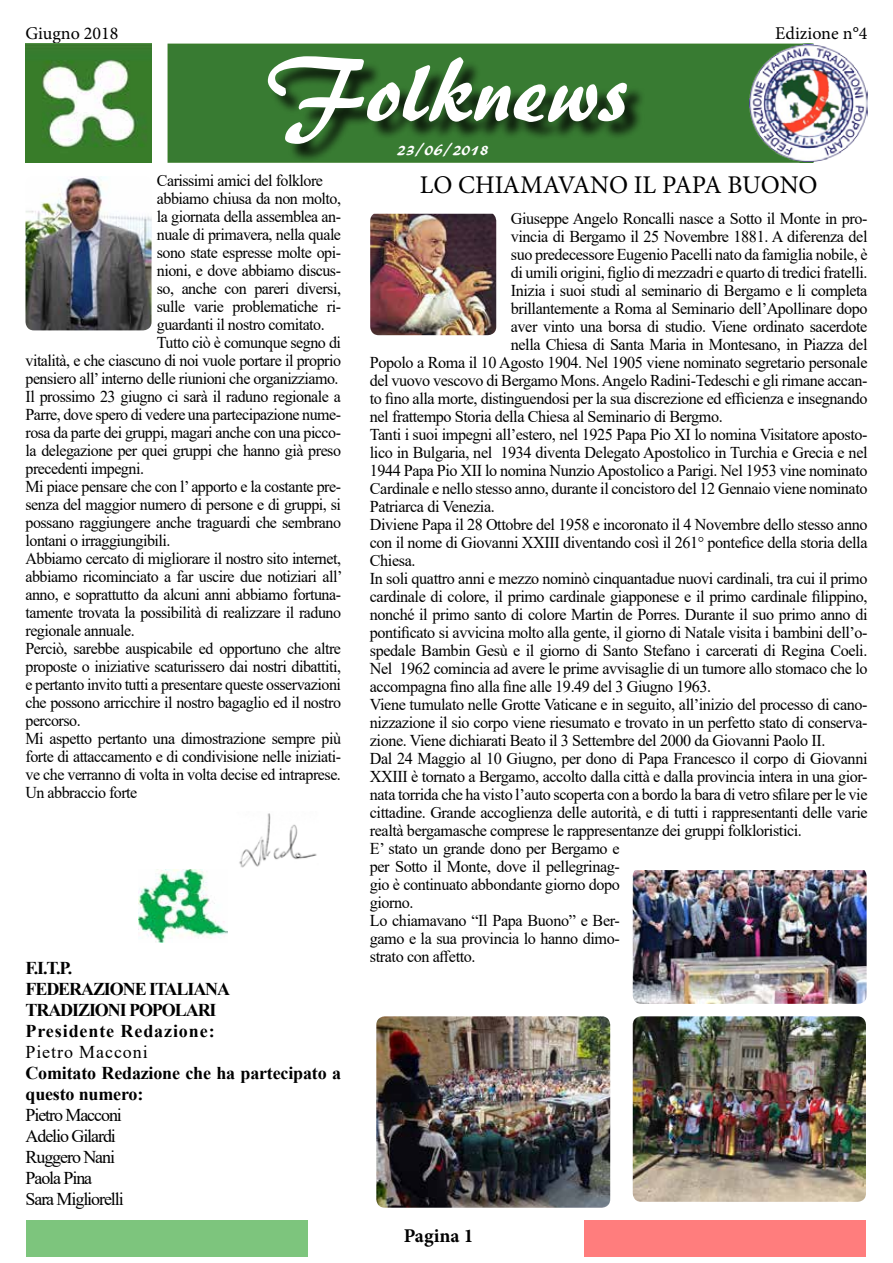
<style>
.page{position:relative;width:893px;height:1263px;background:#fff}
.page>*{position:absolute;margin:0;border:0;box-sizing:border-box;transform-origin:0 0}
.t1{font:93px "ARBERKLEY";color:#fff}
.t2{font:25.5px "Minion Pro";letter-spacing:-.005em;color:#000}
.t3{font:700 19.5px "Minion Pro";color:#000}
.t4{font:700 18px/21px "Times New Roman";letter-spacing:-.06em;color:#000}
.t5{font:18px/21px "Times New Roman";letter-spacing:-.06em;color:#000}
.t6{font:700 18px/21px "Times New Roman";letter-spacing:-.01em;color:#000}
.t7{font:18px "Minion Pro";color:#000}
.t8{font:18px "Times New Roman";letter-spacing:.05em;color:#000}
.t9{font:18px "ARBERKLEY";color:#fff}
.t10{font:16.5px "Times New Roman";letter-spacing:-.025em;color:#000}
</style>
<div class="page">
<div style="left:26px;top:1220px;width:281px;height:37px;background:#7dc57d"></div>
<div style="left:584px;top:1220px;width:282px;height:37px;background:#ff7d7d"></div>
<img style="left:26px;top:44px;width:126px;height:119px">
<div style="left:167px;top:43px;width:647px;height:120px;background:#387b32"></div>
<img style="left:749px;top:44px;width:118px;height:118px">
<div style="left:270px;top:59px;width:375px;height:104px;background:#000;opacity:.75"></div>
<img style="left:139px;top:869px;width:89px;height:74px">
<img style="left:239px;top:813px;width:78px;height:55px">
<img style="left:26px;top:176px;width:126px;height:154px">
<img style="left:370px;top:214px;width:126px;height:121px">
<img style="left:633px;top:870px;width:234px;height:134px">
<img style="left:633px;top:1016px;width:233px;height:186px">
<img style="left:376px;top:1016px;width:234px;height:192px">
<p class="t7" style="left:26px;top:21px;width:95px">Giugno 2018</p>
<p class="t7" style="left:775px;top:21px;width:94px">Edizione n°4</p>
<h1 class="t1" style="left:265px;top:33px;width:364px">Folknews</h1>
<p class="t9" style="left:397px;top:138px;width:93px">23/06/2018</p>
<p class="t10" style="left:157px;top:168px;width:168px">Carissimi amici del folklore</p>
<p class="t10" style="left:157px;top:186px;width:186px">abbiamo chiusa da non molto,</p>
<p class="t10" style="left:157px;top:204px;width:186px">la giornata della assemblea an-</p>
<p class="t10" style="left:157px;top:222px;width:186px">nuale di primavera, nella quale</p>
<p class="t10" style="left:157px;top:240px;width:186px">sono state espresse molte opi-</p>
<p class="t10" style="left:157px;top:258px;width:186px">nioni, e dove abbiamo discus-</p>
<p class="t10" style="left:157px;top:276px;width:186px">so, anche con pareri diversi,</p>
<p class="t10" style="left:157px;top:294px;width:186px">sulle varie problematiche ri-</p>
<p class="t10" style="left:157px;top:312px;width:169px">guardanti il nostro comitato.</p>
<p class="t10" style="left:157px;top:330px;width:186px">Tutto ciò è comunque segno di</p>
<p class="t10" style="left:26px;top:348px;width:317px">vitalità, e che ciascuno di noi vuole portare il proprio</p>
<p class="t10" style="left:26px;top:366px;width:315px">pensiero all’ interno delle riunioni che organizziamo.</p>
<p class="t10" style="left:26px;top:384px;width:317px">Il prossimo 23 giugno ci sarà il raduno regionale a</p>
<p class="t10" style="left:26px;top:402px;width:317px">Parre, dove spero di vedere una partecipazione nume-</p>
<p class="t10" style="left:26px;top:420px;width:317px">rosa da parte dei gruppi, magari anche con una picco-</p>
<p class="t10" style="left:26px;top:438px;width:317px">la delegazione per quei gruppi che hanno già preso</p>
<p class="t10" style="left:26px;top:456px;width:120px">precedenti impegni.</p>
<p class="t10" style="left:26px;top:474px;width:317px">Mi piace pensare che con l’ apporto e la costante pre-</p>
<p class="t10" style="left:26px;top:492px;width:317px">senza del maggior numero di persone e di gruppi, si</p>
<p class="t10" style="left:26px;top:510px;width:317px">possano raggiungere anche traguardi che sembrano</p>
<p class="t10" style="left:26px;top:528px;width:146px">lontani o irraggiungibili.</p>
<p class="t10" style="left:26px;top:546px;width:317px">Abbiamo cercato di migliorare il nostro sito internet,</p>
<p class="t10" style="left:26px;top:564px;width:318px">abbiamo ricominciato a far uscire due notiziari all’</p>
<p class="t10" style="left:26px;top:582px;width:317px">anno, e soprattutto da alcuni anni abbiamo fortuna-</p>
<p class="t10" style="left:26px;top:600px;width:317px">tamente trovata la possibilità di realizzare il raduno</p>
<p class="t10" style="left:26px;top:618px;width:111px">regionale annuale.</p>
<p class="t10" style="left:26px;top:636px;width:317px">Perciò, sarebbe auspicabile ed opportuno che altre</p>
<p class="t10" style="left:26px;top:654px;width:317px">proposte o iniziative scaturissero dai nostri dibattiti,</p>
<p class="t10" style="left:26px;top:672px;width:317px">e pertanto invito tutti a presentare queste osservazioni</p>
<p class="t10" style="left:26px;top:690px;width:317px">che possono arricchire il nostro bagaglio ed il nostro</p>
<p class="t10" style="left:26px;top:708px;width:57px">percorso.</p>
<p class="t10" style="left:26px;top:726px;width:317px">Mi aspetto pertanto una dimostrazione sempre più</p>
<p class="t10" style="left:26px;top:744px;width:317px">forte di attaccamento e di condivisione nelle iniziati-</p>
<p class="t10" style="left:26px;top:762px;width:317px">ve che verranno di volta in volta decise ed intraprese.</p>
<p class="t10" style="left:26px;top:780px;width:113px">Un abbraccio forte</p>
<h2 class="t2" style="left:420px;top:167px;width:399px">LO CHIAMAVANO IL PAPA BUONO</h2>
<p class="t10" style="left:511px;top:207px;width:358px">Giuseppe Angelo Roncalli nasce a Sotto il Monte in pro-</p>
<p class="t10" style="left:511px;top:225px;width:358px">vincia di Bergamo il 25 Novembre 1881. A diferenza del</p>
<p class="t10" style="left:511px;top:243px;width:358px">suo predecessore Eugenio Pacelli nato da famiglia nobile, è</p>
<p class="t10" style="left:511px;top:261px;width:358px">di umili origini, figlio di mezzadri e quarto di tredici fratelli.</p>
<p class="t10" style="left:511px;top:279px;width:358px">Inizia i suoi studi al seminario di Bergamo e li completa</p>
<p class="t10" style="left:511px;top:297px;width:358px">brillantemente a Roma al Seminario dell’Apollinare dopo</p>
<p class="t10" style="left:511px;top:315px;width:358px">aver vinto una borsa di studio. Viene ordinato sacerdote</p>
<p class="t10" style="left:511px;top:333px;width:358px">nella Chiesa di Santa Maria in Montesano, in Piazza del</p>
<p class="t10" style="left:370px;top:351px;width:499px">Popolo a Roma il 10 Agosto 1904. Nel 1905 viene nominato segretario personale</p>
<p class="t10" style="left:370px;top:369px;width:499px">del vuovo vescovo di Bergamo Mons. Angelo Radini-Tedeschi e gli rimane accan-</p>
<p class="t10" style="left:370px;top:387px;width:499px">to fino alla morte, distinguendosi per la sua discrezione ed efficienza e insegnando</p>
<p class="t10" style="left:370px;top:405px;width:354px">nel frattempo Storia della Chiesa al Seminario di Bergmo.</p>
<p class="t10" style="left:370px;top:423px;width:499px">Tanti i suoi impegni all’estero, nel 1925 Papa Pio XI lo nomina Visitatore aposto-</p>
<p class="t10" style="left:370px;top:441px;width:499px">lico in Bulgaria, nel 1934 diventa Delegato Apostolico in Turchia e Grecia e nel</p>
<p class="t10" style="left:370px;top:459px;width:499px">1944 Papa Pio XII lo nomina Nunzio Apostolico a Parigi. Nel 1953 vine nominato</p>
<p class="t10" style="left:370px;top:477px;width:499px">Cardinale e nello stesso anno, durante il concistoro del 12 Gennaio viene nominato</p>
<p class="t10" style="left:370px;top:495px;width:126px">Patriarca di Venezia.</p>
<p class="t10" style="left:370px;top:513px;width:499px">Diviene Papa il 28 Ottobre del 1958 e incoronato il 4 Novembre dello stesso anno</p>
<p class="t10" style="left:370px;top:531px;width:499px">con il nome di Giovanni XXIII diventando così il 261° pontefice della storia della</p>
<p class="t10" style="left:370px;top:549px;width:47px">Chiesa.</p>
<p class="t10" style="left:370px;top:567px;width:499px">In soli quattro anni e mezzo nominò cinquantadue nuovi cardinali, tra cui il primo</p>
<p class="t10" style="left:370px;top:585px;width:499px">cardinale di colore, il primo cardinale giapponese e il primo cardinale filippino,</p>
<p class="t10" style="left:370px;top:603px;width:499px">nonché il primo santo di colore Martin de Porres. Durante il suo primo anno di</p>
<p class="t10" style="left:370px;top:621px;width:499px">pontificato si avvicina molto alla gente, il giorno di Natale visita i bambini dell’o-</p>
<p class="t10" style="left:370px;top:639px;width:499px">spedale Bambin Gesù e il giorno di Santo Stefano i carcerati di Regina Coeli.</p>
<p class="t10" style="left:370px;top:657px;width:499px">Nel 1962 comincia ad avere le prime avvisaglie di un tumore allo stomaco che lo</p>
<p class="t10" style="left:370px;top:675px;width:343px">accompagna fino alla fine alle 19.49 del 3 Giugno 1963.</p>
<p class="t10" style="left:370px;top:693px;width:499px">Viene tumulato nelle Grotte Vaticane e in seguito, all’inizio del processo di cano-</p>
<p class="t10" style="left:370px;top:711px;width:499px">nizzazione il sio corpo viene riesumato e trovato in un perfetto stato di conserva-</p>
<p class="t10" style="left:370px;top:729px;width:457px">zione. Viene dichiarati Beato il 3 Settembre del 2000 da Giovanni Paolo II.</p>
<p class="t10" style="left:370px;top:747px;width:499px">Dal 24 Maggio al 10 Giugno, per dono di Papa Francesco il corpo di Giovanni</p>
<p class="t10" style="left:370px;top:765px;width:499px">XXIII è tornato a Bergamo, accolto dalla città e dalla provincia intera in una gior-</p>
<p class="t10" style="left:370px;top:783px;width:499px">nata torrida che ha visto l’auto scoperta con a bordo la bara di vetro sfilare per le vie</p>
<p class="t10" style="left:370px;top:801px;width:499px">cittadine. Grande accoglienza delle autorità, e di tutti i rappresentanti delle varie</p>
<p class="t10" style="left:370px;top:819px;width:434px">realtà bergamasche comprese le rappresentanze dei gruppi folkloristici.</p>
<p class="t10" style="left:370px;top:837px;width:251px">E’ stato un grande dono per Bergamo e</p>
<p class="t10" style="left:370px;top:855px;width:251px">per Sotto il Monte, dove il pellegrinag-</p>
<p class="t10" style="left:370px;top:873px;width:251px">gio è continuato abbondante giorno dopo</p>
<p class="t10" style="left:370px;top:891px;width:45px">giorno.</p>
<p class="t10" style="left:370px;top:909px;width:251px">Lo chiamavano “Il Papa Buono” e Ber-</p>
<p class="t10" style="left:370px;top:927px;width:251px">gamo e la sua provincia lo hanno dimo-</p>
<p class="t10" style="left:370px;top:945px;width:107px">strato con affetto.</p>
<p class="t4" style="left:26px;top:957px;width:206px">F.I.T.P.<br>FEDERAZIONE ITALIANA<br>TRADIZIONI POPOLARI<br>Presidente Redazione:</p>
<p class="t8" style="left:26px;top:1040px;width:124px">Pietro Macconi</p>
<p class="t6" style="left:26px;top:1062px;width:317px">Comitato Redazione che ha partecipato a questo numero:</p>
<p class="t5" style="left:26px;top:1104px;width:100px">Pietro Macconi<br>Adelio Gilardi<br>Ruggero Nani<br>Paola Pina<br>Sara Migliorelli</p>
<p class="t3" style="left:404px;top:1222px;width:71px">Pagina 1</p>
</div>
